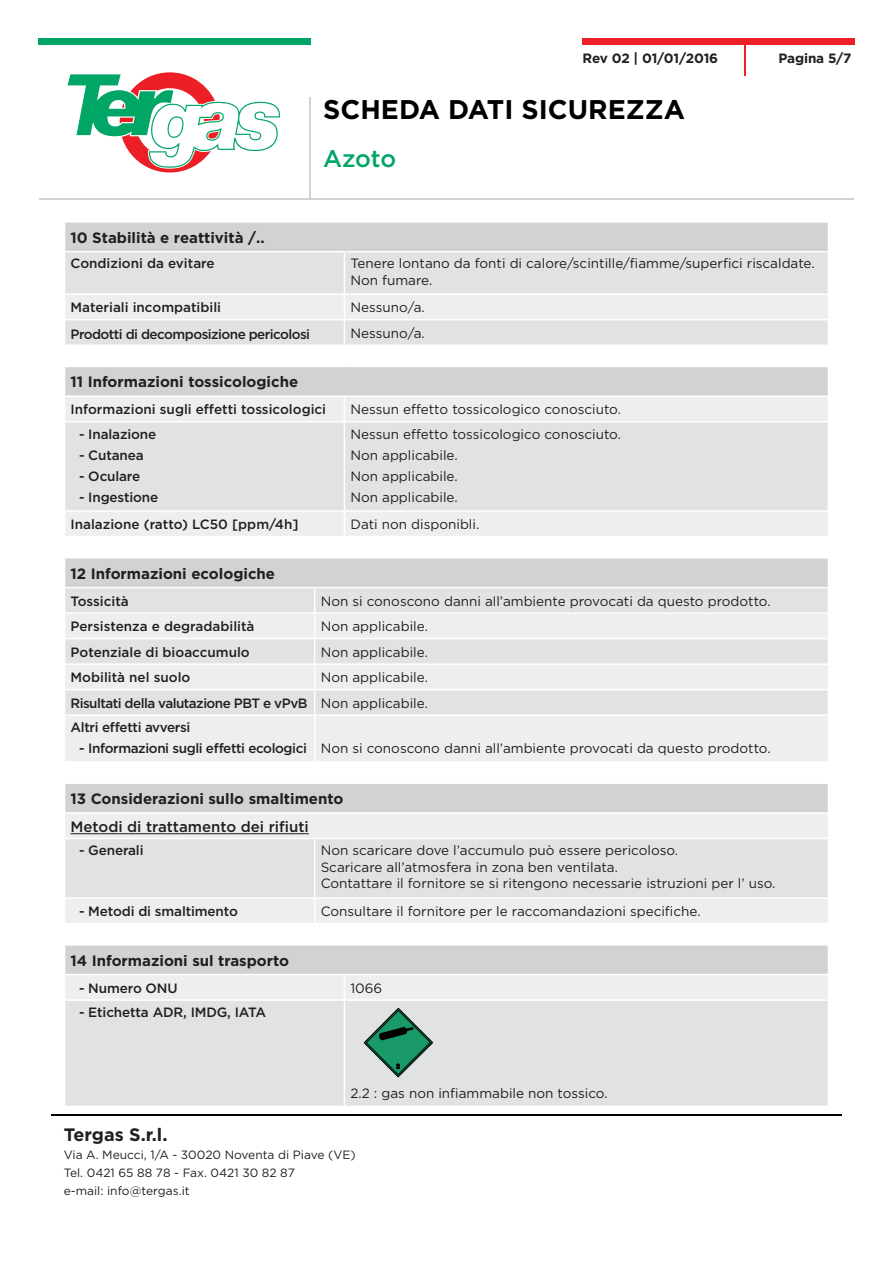
<style>
.page{position:relative;width:893px;height:1263px;background:#fff}
.page>*{position:absolute;margin:0;border:0;box-sizing:border-box;transform-origin:0 0}
.t1{font:700 27px "Gotham";color:#000}
.t2{font:500 24px "Gotham";letter-spacing:-.01em;color:#00a566}
.t3{font:700 18px "Gotham";color:#231f20}
.t4{font:700 15px "Gotham";color:#231f20}
.t5{font:500 15px "Gotham";color:#231f20}
.t6{font:13.5px/16.2px "Gotham";color:#231f20}
.t7{font:500 13.5px "Gotham";letter-spacing:-.01em;color:#231f20}
.t8{font:500 13.5px/25.5px "Gotham";letter-spacing:-.04em;color:#231f20;text-align:right}
.t9{font:700 13.5px "Gotham";letter-spacing:-.015em;color:#231f20}
.t10{font:12px/18px "Gotham";color:#231f20}
.s1{font-weight:400}
.s2{font-weight:500}
</style>
<div class="page">
<div style="left:38px;top:38px;width:272px;height:7px;background:#00a566"></div>
<div style="left:583px;top:38px;width:272px;height:7px;background:#ee2026"></div>
<hr style="left:39px;top:198px;width:815px;height:2px;background:#d1d2d4">
<svg style="left:67px;top:72px;width:214px;height:101px"></svg>
<hr style="left:309px;top:98px;width:1px;height:102px;background:#d1d2d4">
<hr style="left:744px;top:41px;width:1px;height:34px;background:#ee2026">
<hr style="left:51px;top:1114px;width:791px;height:1px;background:#000">
<svg style="left:65px;top:223px;width:763px;height:121px;background:#e1e1e3"></svg>
<div style="left:65px;top:422px;width:763px;height:88px;background:#e1e2e4"></div>
<svg style="left:64px;top:367px;width:764px;height:54px;background:#dfdfe1"></svg>
<hr style="left:344px;top:422px;width:1px;height:88px;background:#fff">
<div style="left:65px;top:512px;width:763px;height:24px;background:#eeeeef"></div>
<svg style="left:65px;top:559px;width:763px;height:202px;background:#e5e6e7"></svg>
<hr style="left:64px;top:714px;width:251px;height:2px;background:#fff">
<hr style="left:315px;top:714px;width:514px;height:2px;background:#fff">
<hr style="left:314px;top:716px;width:1px;height:45px;background:#fff">
<div style="left:65px;top:783px;width:763px;height:30px;background:#d1d2d4"></div>
<div style="left:65px;top:813px;width:763px;height:25px;background:#eeeeef"></div>
<div style="left:65px;top:839px;width:763px;height:58px;background:#e1e2e4"></div>
<hr style="left:64px;top:782px;width:251px;height:2px;background:#fff">
<hr style="left:315px;top:782px;width:514px;height:2px;background:#fff">
<hr style="left:64px;top:812px;width:251px;height:2px;background:#fff">
<hr style="left:315px;top:812px;width:514px;height:2px;background:#fff">
<hr style="left:314px;top:839px;width:1px;height:58px;background:#fff">
<div style="left:65px;top:899px;width:763px;height:24px;background:#eeeeef"></div>
<hr style="left:71px;top:833px;width:238px;height:1px;background:#231f20">
<div style="left:65px;top:1001px;width:763px;height:105px;background:#e1e2e4"></div>
<svg style="left:64px;top:945px;width:764px;height:54px;background:#dfe0e1"></svg>
<hr style="left:344px;top:1001px;width:1px;height:105px;background:#fff">
<svg style="left:362px;top:1008px;width:73px;height:71px;background:#7fac9c"></svg>
<p class="t9" style="left:583px;top:49px;width:137px">Rev 02 | 01/01/2016</p>
<p class="t9" style="left:778px;top:49px;width:74px">Pagina 5/7</p>
<h1 class="t1" style="left:323px;top:92px;width:363px">SCHEDA DATI SICUREZZA</h1>
<h2 class="t2" style="left:323px;top:143px;width:75px">Azoto</h2>
<p class="t4" style="left:71px;top:227px;width:196px">10 Stabilità e reattività /..</p>
<p class="t7" style="left:71px;top:255px;width:146px">Condizioni da evitare</p>
<p class="t6" style="left:350px;top:255px;width:466px">Tenere lontano da fonti di calore/scintille/fiamme/superfici riscaldate.<br>Non fumare.</p>
<p class="t7" style="left:71px;top:299px;width:152px">Materiali incompatibili</p>
<p class="t6" style="left:350px;top:299px;width:76px">Nessuno/a.</p>
<p class="t8" style="left:71px;top:321px;width:241px">Prodotti di decomposizione pericolosi</p>
<p class="t6" style="left:350px;top:325px;width:76px">Nessuno/a.</p>
<p class="t4" style="left:71px;top:372px;width:229px">11 Informazioni tossicologiche</p>
<p class="t7" style="left:71px;top:401px;width:257px">Informazioni sugli effetti tossicologici</p>
<p class="t6" style="left:350px;top:401px;width:272px">Nessun effetto tossicologico conosciuto.</p>
<p class="t7" style="left:79px;top:425px;width:79px">- Inalazione</p>
<p class="t7" style="left:79px;top:446px;width:66px">- Cutanea</p>
<p class="t7" style="left:79px;top:467px;width:63px">- Oculare</p>
<p class="t7" style="left:79px;top:488px;width:81px">- Ingestione</p>
<p class="t6" style="left:350px;top:423px;width:272px;line-height:21px">Nessun effetto tossicologico conosciuto.<br>Non applicabile.<br>Non applicabile.<br>Non applicabile.</p>
<p class="t7" style="left:71px;top:516px;width:230px">Inalazione (ratto) LC50 [ppm/4h]</p>
<p class="t6" style="left:350px;top:516px;width:130px">Dati non disponibli.</p>
<p class="t4" style="left:71px;top:563px;width:206px">12 Informazioni ecologiche</p>
<p class="t7" style="left:71px;top:592px;width:60px">Tossicità</p>
<p class="t6" style="left:321px;top:593px;width:452px">Non si conoscono danni all’ambiente provocati da questo prodotto.</p>
<p class="t7" style="left:71px;top:618px;width:185px">Persistenza e degradabilità</p>
<p class="t6" style="left:321px;top:618px;width:109px">Non applicabile.</p>
<p class="t7" style="left:71px;top:643px;width:181px">Potenziale di bioaccumulo</p>
<p class="t6" style="left:321px;top:644px;width:109px">Non applicabile.</p>
<p class="t7" style="left:71px;top:669px;width:121px">Mobilità nel suolo</p>
<p class="t8" style="left:71px;top:665px;width:359px"><span class="s1">Non applicabile.<br></span>Risultati della valutazione PBT e vPvB <span class="s1">Non applicabile.</span></p>
<p class="t7" style="left:71px;top:718px;width:121px">Altri effetti avversi</p>
<p class="t6" style="left:79px;top:740px;width:693px"><span class="s2">- Informazioni sugli effetti ecologici</span> Non si conoscono danni all’ambiente provocati da questo prodotto.</p>
<p class="t4" style="left:71px;top:789px;width:274px">13 Considerazioni sullo smaltimento</p>
<p class="t5" style="left:71px;top:817px;width:240px">Metodi di trattamento dei rifiuti</p>
<p class="t7" style="left:79px;top:842px;width:66px">- Generali</p>
<p class="t6" style="left:321px;top:842px;width:456px">Non scaricare dove l’accumulo può essere pericoloso.<br>Scaricare all’atmosfera in zona ben ventilata.<br>Contattare il fornitore se si ritengono necessarie istruzioni per l’ uso.</p>
<p class="t7" style="left:79px;top:902px;width:160px">- Metodi di smaltimento</p>
<p class="t6" style="left:321px;top:903px;width:381px">Consultare il fornitore per le raccomandazioni specifiche.</p>
<p class="t4" style="left:71px;top:950px;width:220px">14 Informazioni sul trasporto</p>
<p class="t7" style="left:79px;top:979px;width:100px">- Numero ONU</p>
<p class="t6" style="left:350px;top:979px;width:33px">1066</p>
<p class="t7" style="left:79px;top:1003px;width:189px">- Etichetta ADR, IMDG, IATA</p>
<p class="t6" style="left:350px;top:1085px;width:259px">2.2 : gas non infiammabile non tossico.</p>
<h3 class="t3" style="left:64px;top:1123px;width:105px">Tergas S.r.l.</h3>
<p class="t10" style="left:64px;top:1146px;width:293px">Via A. Meucci, 1/A - 30020 Noventa di Piave (VE)<br>Tel. 0421 65 88 78 - Fax. 0421 30 82 87<br>e-mail: info@tergas.it</p>
</div>
